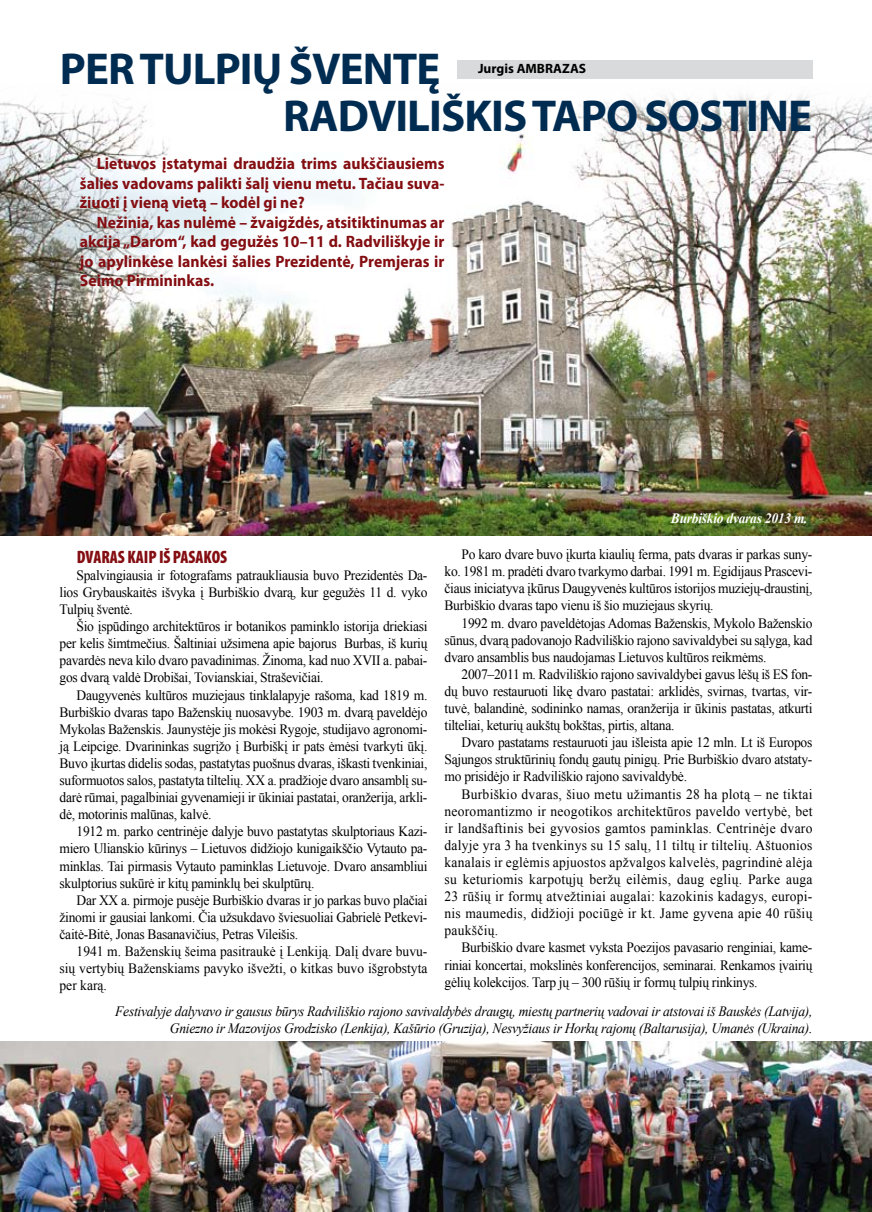
<style>
.page{position:relative;width:872px;height:1212px;background:#fff}
.page>*{position:absolute;margin:0;border:0;box-sizing:border-box;transform-origin:0 0}
.t1{font:700 44.85px/46.3px "Myriad Pro";letter-spacing:-.02em;color:#002c52}
.t2{font:900 condensed 18px "Myriad Pro";color:#840e12;scale:.95 1}
.t3{font:700 16.5px/19.5px "Myriad Pro";color:#840e12;text-align:justify;scale:.95 1}
.t4{font:14.25px/17.1px "Times New Roman";letter-spacing:-.02em;color:#000;text-align:justify;scale:.95 1}
.t5{font:italic 14.25px/17.1px "Times New Roman";letter-spacing:-.02em;color:#000;text-align:right;scale:.95 1}
.t6{font:italic 700 14.25px "Times New Roman";letter-spacing:-.02em;color:#fff;scale:.95 1}
.t7{font:700 13.5px "Myriad Pro";color:#000}
</style>
<div class="page">
<img style="left:0;top:60px;width:871px;height:476px">
<div style="left:457px;top:60px;width:355px;height:19px;background:#d9dadb"></div>
<img style="left:0;top:1042px;width:871px;height:170px">
<h1 class="t1" style="left:283px;top:45px;width:530px;text-indent:-223px">PER TULPIŲ ŠVENTĘ<br>RADVILIŠKIS TAPO SOSTI NE</h1>
<p class="t7" style="left:478px;top:60px;width:101px">Jurgis AMBRAZAS</p>
<p class="t3" style="left:80px;top:153px;width:385px;text-indent:17px">Lietuvos įstatymai draudžia trims aukščiausiems šalies vadovams palikti šalį vienu metu. Tačiau suva&shy;žiuoti į vieną vietą – kodėl gi ne?</p>
<p class="t3" style="left:80px;top:212px;width:385px;text-indent:17px">Nežinia, kas nulėmė – žvaigždės, atsitiktinumas ar akcija „Darom“, kad gegužės 10–11 d. Radviliškyje ir jo apylinkėse lankėsi šalies Prezidentė, Premjeras ir Seimo Pirmininkas.</p>
<p class="t6" style="left:671px;top:508px;width:145px">Burbiškio dvaras 2013 m.</p>
<p class="t2" style="left:77px;top:545px;width:160px">DVARAS KAIP IŠ PASAKOS</p>
<p class="t4" style="left:60px;top:566px;width:389px;text-indent:17px">Spalvingiausia ir fotografams patraukliausia buvo Prezidentės Da&shy;lios Grybauskaitės išvyka į Burbiškio dvarą, kur gegužės 11 d. vyko Tulpių šventė.</p>
<p class="t4" style="left:60px;top:618px;width:389px;text-indent:17px">Šio įspūdingo architektūros ir botanikos paminklo istorija driekiasi per kelis šimtmečius. Šaltiniai užsimena apie bajorus Burbas, iš kurių pavardės neva kilo dvaro pavadinimas. Žinoma, kad nuo XVII a. pabai&shy;gos dvarą valdė Drobišai, Tovianskiai, Straševičiai.</p>
<p class="t4" style="left:60px;top:686px;width:389px;text-indent:17px">Daugyvenės kultūros muziejaus tinklalapyje rašoma, kad 1819 m.<br>Burbiškio dvaras tapo Baženskių nuosavybe. 1903 m. dvarą paveldėjo Mykolas Baženskis. Jaunystėje jis mokėsi Rygoje, studijavo agronomi&shy;ją Leipcige. Dvarininkas sugrįžo į Burbiškį ir pats ėmėsi tvarkyti ūkį.<br>Buvo įkurtas didelis sodas, pastatytas puošnus dvaras, iškasti tvenkiniai, suformuotos salos, pastatyta tiltelių. XX a. pradžioje dvaro ansamblį su&shy;darė rūmai, pagalbiniai gyvenamieji ir ūkiniai pastatai, oranžerija, arkli&shy;dė, motorinis malūnas, kalvė.</p>
<p class="t4" style="left:60px;top:823px;width:389px;text-indent:17px">1912 m. parko centrinėje dalyje buvo pastatytas skulptoriaus Kazi&shy;miero Ulianskio kūrinys – Lietuvos didžiojo kunigaikščio Vytauto pa&shy;minklas. Tai pirmasis Vytauto paminklas Lietuvoje. Dvaro ansambliui skulptorius sukūrė ir kitų paminklų bei skulptūrų.</p>
<p class="t4" style="left:60px;top:891px;width:389px;text-indent:17px">Dar XX a. pirmoje pusėje Burbiškio dvaras ir jo parkas buvo plačiai žinomi ir gausiai lankomi. Čia užsukdavo šviesuoliai Gabrielė Petkevi&shy;čaitė-Bitė, Jonas Basanavičius, Petras Vileišis.</p>
<p class="t4" style="left:60px;top:942px;width:389px;text-indent:17px">1941 m. Baženskių šeima pasitraukė į Lenkiją. Dalį dvare buvu&shy;sių vertybių Baženskiams pavyko išvežti, o kitkas buvo išgrobstyta per karą.</p>
<p class="t4" style="left:444px;top:545px;width:389px;text-indent:17px">Po karo dvare buvo įkurta kiaulių ferma, pats dvaras ir parkas suny&shy;ko. 1981 m. pradėti dvaro tvarkymo darbai. 1991 m. Egidijaus Prascevi&shy;čiaus iniciatyva įkūrus Daugyvenės kultūros istorijos muziejų-draustinį, Burbiškio dvaras tapo vienu iš šio muziejaus skyrių.</p>
<p class="t4" style="left:444px;top:614px;width:389px;text-indent:17px">1992 m. dvaro paveldėtojas Adomas Baženskis, Mykolo Baženskio sūnus, dvarą padovanojo Radviliškio rajono savivaldybei su sąlyga, kad dvaro ansamblis bus naudojamas Lietuvos kultūros reikmėms.</p>
<p class="t4" style="left:444px;top:665px;width:389px;text-indent:17px">2007–2011 m. Radviliškio rajono savivaldybei gavus lėšų iš ES fon&shy;dų buvo restauruoti likę dvaro pastatai: arklidės, svirnas, tvartas, vir&shy;tuvė, balandinė, sodininko namas, oranžerija ir ūkinis pastatas, atkurti tilteliai, keturių aukštų bokštas, pirtis, altana.</p>
<p class="t4" style="left:444px;top:734px;width:389px;text-indent:17px">Dvaro pastatams restauruoti jau išleista apie 12 mln. Lt iš Europos Sąjungos struktūrinių fondų gautų pinigų. Prie Burbiškio dvaro atstaty&shy;mo prisidėjo ir Radviliškio rajono savivaldybė.</p>
<p class="t4" style="left:444px;top:785px;width:389px;text-indent:17px">Burbiškio dvaras, šiuo metu užimantis 28 ha plotą – ne tiktai neoromantizmo ir neogotikos architektūros paveldo vertybė, bet ir landšaftinis bei gyvosios gamtos paminklas. Centrinėje dvaro dalyje yra 3 ha tvenkinys su 15 salų, 11 tiltų ir tiltelių. Aštuonios kanalais ir eglėmis apjuostos apžvalgos kalvelės, pagrindinė alėja su keturiomis karpotųjų beržų eilėmis, daug eglių. Parke auga 23 rūšių ir formų atvežtiniai augalai: kazokinis kadagys, europi&shy;nis maumedis, didžioji pociūgė ir kt. Jame gyvena apie 40 rūšių paukščių.</p>
<p class="t4" style="left:444px;top:939px;width:389px;text-indent:17px">Burbiškio dvare kasmet vyksta Poezijos pavasario renginiai, kame&shy;riniai koncertai, mokslinės konferencijos, seminarai. Renkamos įvairių gėlių kolekcijos. Tarp jų – 300 rūšių ir formų tulpių rinkinys.</p>
<p class="t5" style="left:115px;top:1003px;width:735px">Festivalyje dalyvavo ir gausus būrys Radviliškio rajono savivaldybės draugų, miestų partnerių vadovai ir atstovai iš Bauskės (Latvija),<br>Gniezno ir Mazovijos Grodzisko (Lenkija), Kašūrio (Gruzija), Nesvyžiaus ir Horkų rajonų (Baltarusija), Umanės (Ukraina).</p>
</div>
